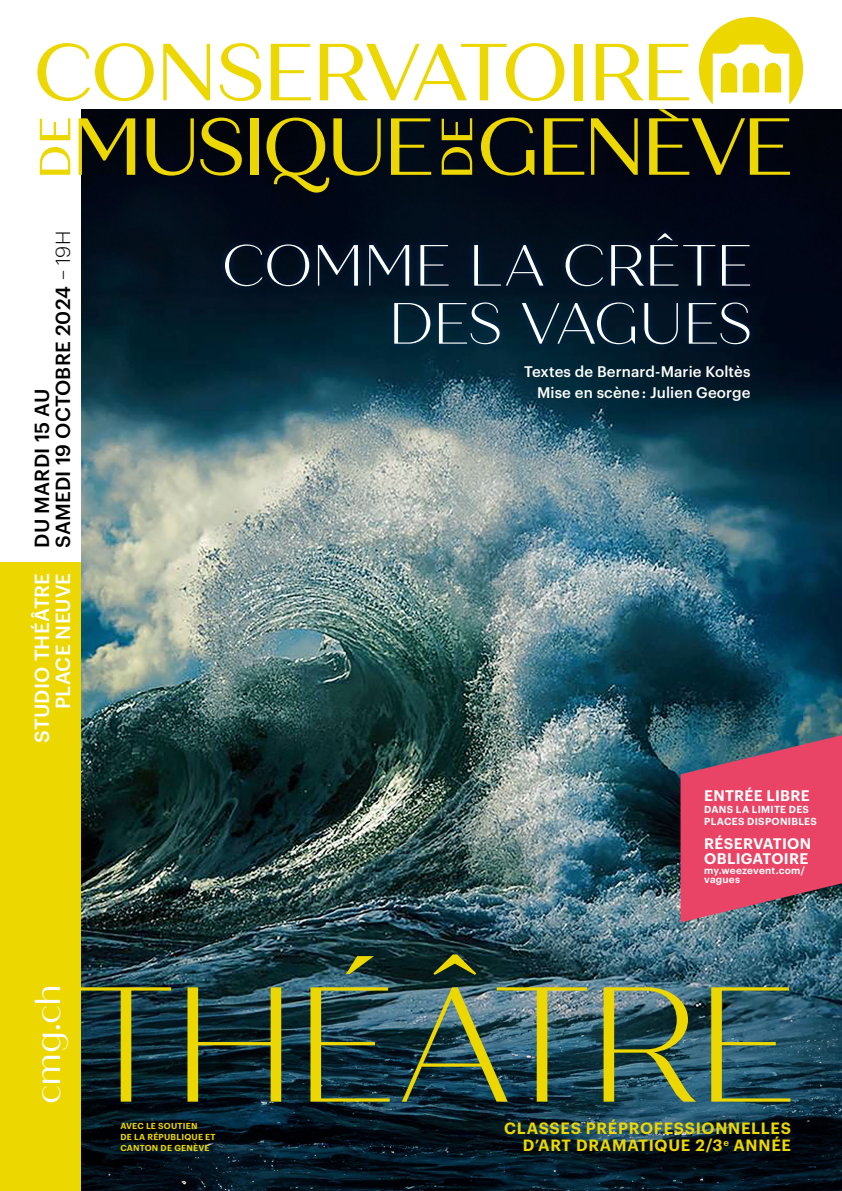
<style>
.page{position:relative;width:842px;height:1191px;background:#fff}
.page>*{position:absolute;margin:0;border:0;box-sizing:border-box;transform-origin:0 0}
.t1{font:300 163.3px "Quiche Sans";letter-spacing:-.03em;color:#ecd700}
.t2{font:300 58px/58px "Quiche Sans";letter-spacing:-.015em;color:#fff;text-align:right}
.t3{font:35px "Quiche Sans";color:#fff}
.t4{font:500 20px/21px "Graphik";letter-spacing:.005em;color:#000}
.t5{font:500 20px/21px "Graphik";letter-spacing:.005em;color:#fff;text-align:right}
.t6{font:600 16px/17.5px "Graphik";letter-spacing:.045em;color:#ecd700;text-align:right}
.t7{font:500 15px/21.7px "Graphik";letter-spacing:.01em;color:#fff;text-align:right}
.t8{font:600 15px/15px "Graphik";letter-spacing:.015em;color:#fff}
.t9{font:600 10px/12px "Graphik";letter-spacing:.03em;color:#fff}
.t10{font:600 8.5px/11px "Graphik";letter-spacing:.025em;color:#ecd700}
.s1{font-weight:300}
</style>
<div class="page">
<div style="left:0;top:562px;width:842px;height:629px;background:#ecd700"></div>
<img style="left:82px;top:109px;width:760px;height:1082px">
<svg style="left:271px;top:44px;width:40px;height:56px"></svg>
<svg style="left:220px;top:43px;width:41px;height:58px"></svg>
<svg style="left:37px;top:43px;width:117px;height:58px"></svg>
<svg style="left:163px;top:44px;width:47px;height:56px"></svg>
<div style="left:574px;top:44px;width:8px;height:56px;background:#ecd700"></div>
<svg style="left:320px;top:43px;width:244px;height:58px"></svg>
<svg style="left:481px;top:117px;width:53px;height:58px;background:#3f3d0e"></svg>
<svg style="left:544px;top:118px;width:40px;height:57px;background:#4e4a0f"></svg>
<svg style="left:79px;top:118px;width:56px;height:57px;background:#534f09"></svg>
<svg style="left:200px;top:118px;width:42px;height:58px;background:#4a4709"></svg>
<div style="left:250px;top:118px;width:8px;height:57px;background:#ecd700"></div>
<svg style="left:147px;top:118px;width:47px;height:58px;background:#3e3c0c"></svg>
<svg style="left:266px;top:118px;width:115px;height:75px;background:#37370f"></svg>
<svg style="left:391px;top:118px;width:40px;height:57px;background:#4e4e10"></svg>
<svg style="left:442px;top:147px;width:30px;height:28px"></svg>
<svg style="left:442px;top:118px;width:30px;height:22px"></svg>
<svg style="left:40px;top:118px;width:30px;height:22px"></svg>
<svg style="left:40px;top:147px;width:30px;height:28px"></svg>
<svg style="left:591px;top:17px;width:212px;height:158px"></svg>
<div style="left:218px;top:226px;width:538px;height:125px;background:#004289;opacity:.54"></div>
<svg style="left:680px;top:735px;width:162px;height:187px;background:#c34a68"></svg>
<h3 class="t4" style="left:30px;top:548px;width:318px;rotate:-90deg">DU MARDI 15 AU<br>SAMEDI 19 OCTOBRE 2024 <span class="s1">– 19H</span></h3>
<h3 class="t5" style="left:30px;top:742px;width:171px;rotate:-90deg">STUDIO THÉÂTRE<br>PLACE NEUVE</h3>
<h2 class="t2" style="left:222px;top:238px;width:532px">COMME LA CRÊTE<br>DES VAGUES</h2>
<h3 class="t7" style="left:524px;top:359px;width:228px">Textes de Bernard-Marie Koltès<br>Mise en scène : Julien George</h3>
<h3 class="t8" style="left:704px;top:786px;width:107px">ENTRÉE LIBRE</h3>
<p class="t9" style="left:704px;top:802px;width:114px">DANS LA LIMITE DES<br>PLACES DISPONIBLES</p>
<h3 class="t8" style="left:704px;top:834px;width:108px">RÉSERVATION<br>OBLIGATOIRE</h3>
<p class="t9" style="left:704px;top:865px;width:102px;line-height:9px">my.weezevent.com/ vagues</p>
<h3 class="t3" style="left:27px;top:1104px;width:121px;rotate:-90deg">cmg.ch</h3>
<h1 class="t1" style="left:76px;top:949px;width:723px">THÉÂTRE</h1>
<p class="t10" style="left:120px;top:1120px;width:97px">AVEC LE SOUTIEN<br>DE LA RÉPUBLIQUE ET</p>
<p class="t10" style="left:120px;top:1142px;width:91px">CANTON DE GENÈVE</p>
<h3 class="t6" style="left:504px;top:1117px;width:288px">CLASSES PRÉPROFESSIONNELLES<br>D’ART DRAMATIQUE 2/3<sup>e</sup> ANNÉE</h3>
</div>
